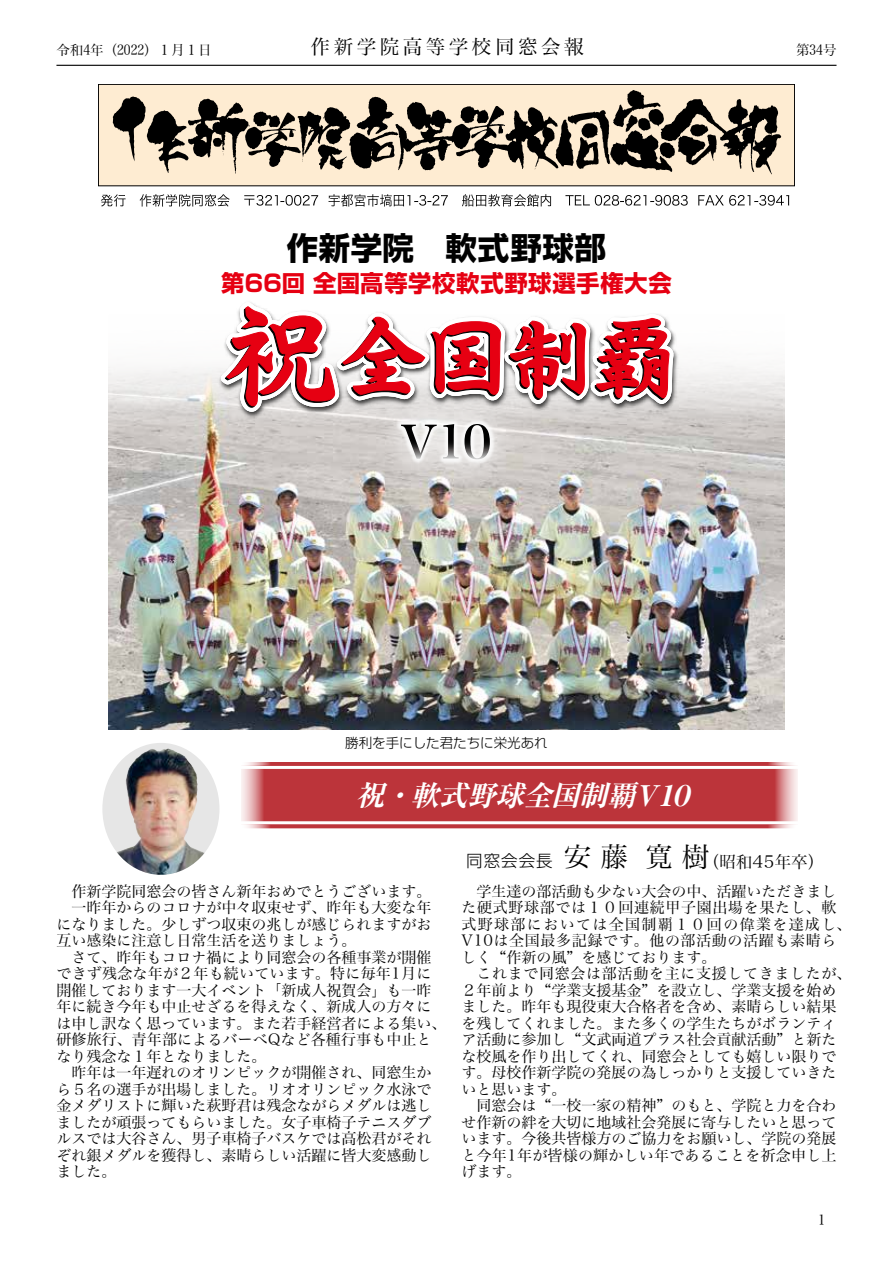
<style>
.page{position:relative;width:893px;height:1263px;background:#fff}
.page>*{position:absolute;margin:0;border:0;box-sizing:border-box;transform-origin:0 0}
.t1{font:89.85px "RF Hagoromo Bd 90 pv RKSJ H";color:#e60012}
.t2{font:700 31.5px "Shin Go Pro";letter-spacing:.02em;color:#000}
.t3{font:italic 700 expanded 28.5px "Ryumin Pro";color:#fff}
.t4{font:700 23.4px "Shin Go Pro";letter-spacing:.025em;color:#e60012}
.t5{font:19.5px "Hiragino Min W3 90 msp RKSJ H";letter-spacing:.18em;color:#000}
.t6{font:16.5px "Hira Min Lg DS W3 90 msp RKSJ H";color:#000}
.t7{font:15px/16.5px "Hira Min Lg DS W3 90 msp RKSJ H";color:#000}
.t8{font:15px/16.5px "Hira Min Lg DS W3 90 msp RKSJ H";letter-spacing:.045em;color:#000}
.t9{font:13.5px "Hira Min Lg DS W3 90 ms RKSJ H";color:#000}
.t10{font:300 13.5px "Shin Go Pro";color:#000}
.t11{font:13.5px "Hira Min Lg DS W3 90 msp RKSJ H";color:#000}
.s1{font-size:114.6px}
.s2{font-family:"Shin Go Pro";font-weight:300}
.s3{font-size:27px}
</style>
<div class="page">
<img style="left:109px;top:573px;width:675px;height:156px">
<div style="left:241px;top:762px;width:557px;height:66px;background:#bc343a"></div>
<div style="left:234px;top:766px;width:570px;height:58px;border:3px solid #fff"></div>
<img style="left:102px;top:743px;width:117px;height:132px;border-radius:50%">
<img style="left:129px;top:748px;width:39px;height:20px">
<hr style="left:56px;top:65px;width:780px;height:1px;background:#000">
<img style="left:587px;top:573px;width:91px;height:256px">
<img style="left:101px;top:64px;width:688px;height:509px">
<p class="t9" style="left:56px;top:43px;width:157px">令和4年（2022）１月１日</p>
<h3 class="t5" style="left:311px;top:37px;width:275px">作新学院高等学校同窓会報</h3>
<p class="t9" style="left:796px;top:43px;width:42px">第34号</p>
<h2 class="t2" style="left:287px;top:223px;width:321px">作新学院　軟式野球部</h2>
<h3 class="t4" style="left:221px;top:265px;width:452px">第66回 全国高等学校軟式野球選手権大会</h3>
<h1 class="t1" style="left:224px;top:311px;width:457px"><span class="s1">祝</span>全国制覇</h1>
<p class="t10" style="left:345px;top:732px;width:204px">勝利を手にした君たちに栄光あれ</p>
<h3 class="t3" style="left:355px;top:773px;width:351px">祝・軟式野球全国制覇V１０</h3>
<p class="t6" style="left:466px;top:853px;width:359px"><span class="s2">同窓会会長</span> <span class="s3">安 藤 寛 樹</span>（昭和45年卒）</p>
<p class="t7" style="left:71px;top:883px;width:361px">作新学院同窓会の皆さん新年おめでとうございます。</p>
<p class="t7" style="left:71px;top:900px;width:361px">一昨年からのコロナが中々収束せず、昨年も大変な年</p>
<p class="t7" style="left:56px;top:916px;width:376px">になりました。少しずつ収束の兆しが感じられますがお</p>
<p class="t7" style="left:56px;top:933px;width:302px">互い感染に注意し日常生活を送りましょう。</p>
<p class="t7" style="left:71px;top:949px;width:361px">さて、昨年もコロナ禍により同窓会の各種事業が開催</p>
<p class="t7" style="left:56px;top:966px;width:376px">できず残念な年が２年も続いています。特に毎年1月に</p>
<p class="t7" style="left:56px;top:982px;width:376px">開催しております一大イベント「新成人祝賀会」も一昨</p>
<p class="t7" style="left:56px;top:999px;width:376px">年に続き今年も中止せざるを得えなく、新成人の方々に</p>
<p class="t7" style="left:56px;top:1015px;width:391px">は申し訳なく思っています。また若手経営者による集い、</p>
<p class="t7" style="left:56px;top:1032px;width:377px">研修旅行、青年部によるバーべQなど各種行事も中止と</p>
<p class="t7" style="left:56px;top:1048px;width:212px">なり残念な１年となりました。</p>
<p class="t7" style="left:71px;top:1065px;width:361px">昨年は一年遅れのオリンピックが開催され、同窓生か</p>
<p class="t7" style="left:56px;top:1081px;width:376px">ら５名の選手が出場しました。リオオリンピック水泳で</p>
<p class="t7" style="left:56px;top:1098px;width:376px">金メダリストに輝いた萩野君は残念ながらメダルは逃し</p>
<p class="t7" style="left:56px;top:1114px;width:376px">ましたが頑張ってもらいました。女子車椅子テニスダブ</p>
<p class="t7" style="left:56px;top:1131px;width:376px">ルスでは大谷さん、男子車椅子バスケでは高松君がそれ</p>
<p class="t7" style="left:56px;top:1147px;width:376px">ぞれ銀メダルを獲得し、素晴らしい活躍に皆大変感動し</p>
<p class="t7" style="left:56px;top:1164px;width:62px">ました。</p>
<p class="t8" style="left:461px;top:883px;width:392px;text-indent:15px">学生達の部活動も少ない大会の中、活躍いただきました硬式野球部では１０回連続甲子園出場を果たし、軟式野球部においては全国制覇１０回の偉業を達成し、<br>V10は全国最多記録です。他の部活動の活躍も素晴らしく“作新の風”を感じております。</p>
<p class="t7" style="left:461px;top:966px;width:391px;text-indent:15px">これまで同窓会は部活動を主に支援してきましたが、<br>２年前より“学業支援基金”を設立し、学業支援を始めました。昨年も現役東大合格者を含め、素晴らしい結果を残してくれました。また多くの学生たちがボランティア活動に参加し“文武両道プラス社会貢献活動”と新たな校風を作り出してくれ、同窓会としても嬉しい限りです。母校作新学院の発展の為しっかりと支援していきたいと思います。</p>
<p class="t7" style="left:461px;top:1098px;width:377px;text-align:justify;text-indent:15px">同窓会は“一校一家の精神”のもと、学院と力を合わせ作新の絆を大切に地域社会発展に寄与したいと思っています。今後共皆様方のご協力をお願いし、学院の発展と今年1年が皆様の輝かしい年であることを祈念申し上げます。</p>
<p class="t11" style="left:817px;top:1213px;width:11px">1</p>
</div>
